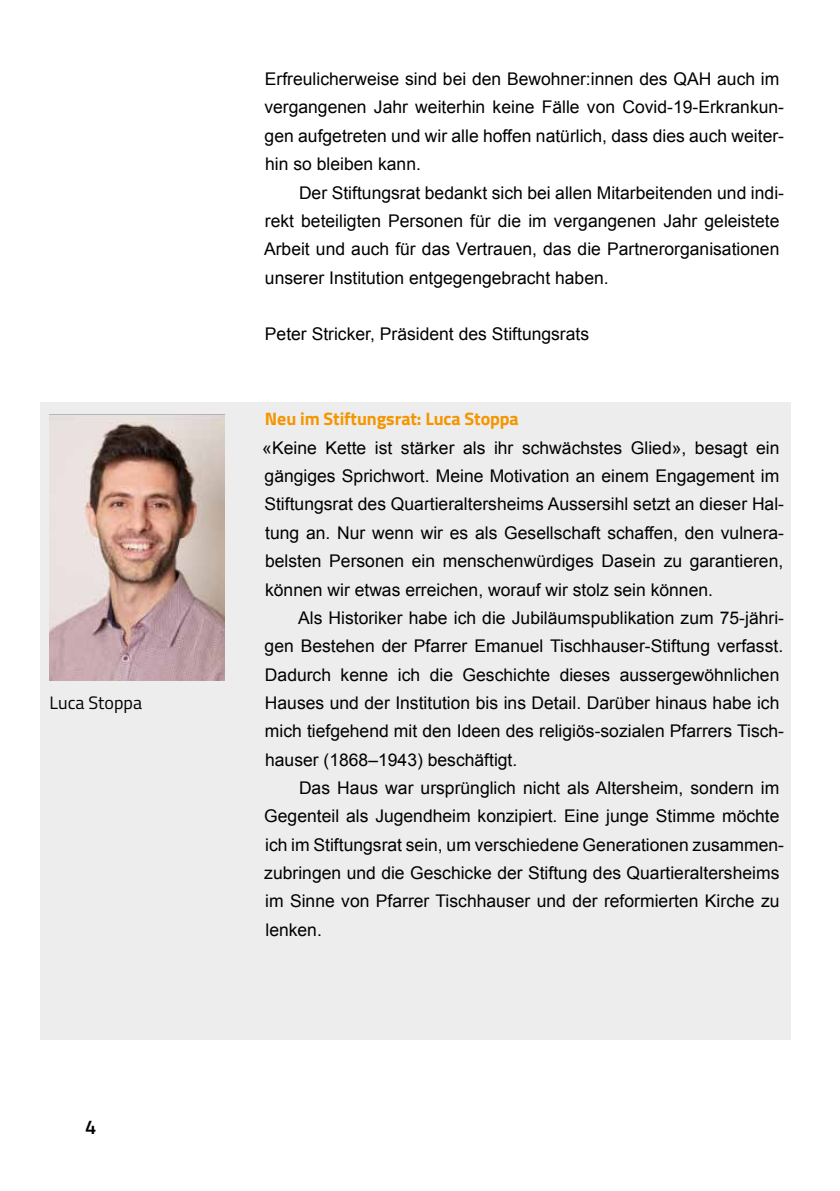
<style>
.page{position:relative;width:840px;height:1191px;background:#fff}
.page>*{position:absolute;margin:0;border:0;box-sizing:border-box;transform-origin:0 0}
.t1{font:600 20px "Titillium";color:#000}
.t2{font:700 18px "Titillium";letter-spacing:-.005em;color:#f49600}
.t3{font:18px "Titillium";color:#000}
.t4{font:17.6px/28.4px "Arial";color:#000}
</style>
<div class="page">
<div style="left:40px;top:403px;width:749px;height:637px;background:#ededed"></div>
<img style="left:50px;top:414px;width:174px;height:266px">
<p class="t3" style="left:50px;top:689px;width:94px">Luca Stoppa</p>
<p class="t1" style="left:85px;top:1112px;width:13px">4</p>
<p class="t4" style="left:264px;top:65px;width:521px">Erfreulicherweise sind bei den Bewohner:innen des QAH auch im vergangenen Jahr weiterhin keine Fälle von Covid-19-Erkrankun&shy;gen aufgetreten und wir alle hoffen natürlich, dass dies auch weiter&shy;hin so bleiben kann.</p>
<p class="t4" style="left:264px;top:178px;width:521px;text-indent:35px">Der Stiftungsrat bedankt sich bei allen Mitarbeitenden und indi&shy;rekt beteiligten Personen für die im vergangenen Jahr geleistete Arbeit und auch für das Vertrauen, das die Partnerorganisationen unserer Institution entgegengebracht haben.</p>
<p class="t4" style="left:265px;top:320px;width:325px">Peter Stricker, Präsident des Stiftungsrats</p>
<p class="t2" style="left:265px;top:405px;width:255px">Neu im Stiftungsrat: Luca Stoppa</p>
<p class="t4" style="left:262px;top:433px;width:523px">«Keine Kette ist stärker als ihr schwächstes Glied», besagt ein gängiges Sprichwort. Meine Motivation an einem Engagement im Stiftungsrat des Quartieraltersheims Aussersihl setzt an dieser Hal&shy;tung an. Nur wenn wir es als Gesellschaft schaffen, den vulnera&shy;belsten Personen ein menschenwürdiges Dasein zu garantieren, können wir etwas erreichen, worauf wir stolz sein können.</p>
<p class="t4" style="left:264px;top:603px;width:520px;text-indent:33px">Als Historiker habe ich die Jubiläumspublikation zum 75-jähri&shy;gen Bestehen der Pfarrer Emanuel Tischhauser-Stiftung verfasst.<br>Dadurch kenne ich die Geschichte dieses aussergewöhnlichen Hauses und der Institution bis ins Detail. Darüber hinaus habe ich mich tiefgehend mit den Ideen des religiös-sozialen Pfarrers Tisch&shy;hauser (1868–1943) beschäftigt.</p>
<p class="t4" style="left:264px;top:774px;width:520px;text-indent:35px">Das Haus war ursprünglich nicht als Altersheim, sondern im Gegenteil als Jugendheim konzipiert. Eine junge Stimme möchte ich im Stiftungsrat sein, um verschiedene Generationen zusammen&shy;zubringen und die Geschicke der Stiftung des Quartieraltersheims im Sinne von Pfarrer Tischhauser und der reformierten Kirche zu lenken.</p>
</div>
